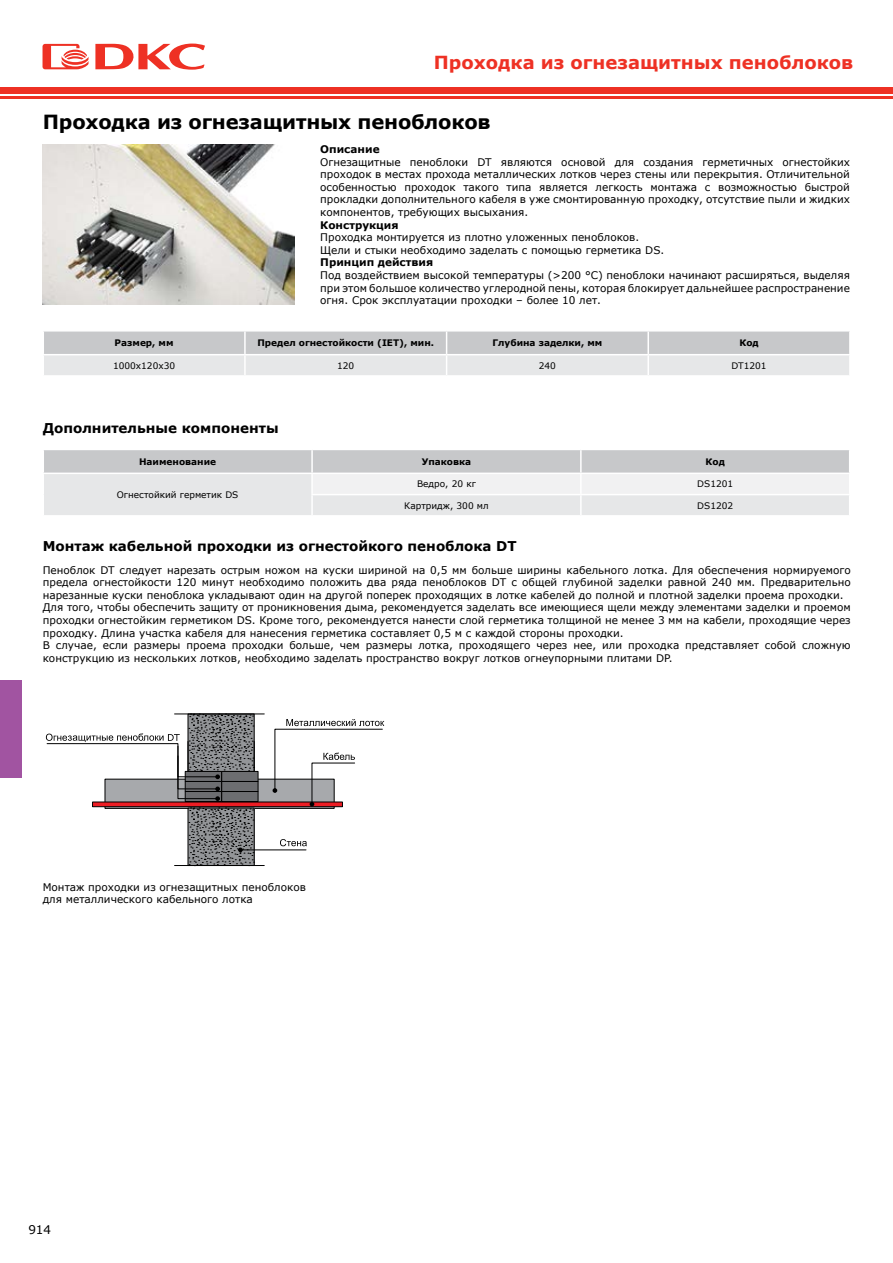
<style>
.page{position:relative;width:893px;height:1263px;background:#fff}
.page>*{position:absolute;margin:0;border:0;box-sizing:border-box;transform-origin:0 0}
.t1{font:700 19.5px "Verdana";letter-spacing:-.01em;color:#000}
.t2{font:700 18px "Verdana";color:#ee3124}
.t3{font:700 13.5px "Verdana";color:#000}
.t4{font:12px "Verdana";color:#000}
.t5{font:10.5px/12.6px "Verdana";color:#000}
.t6{font:700 10.5px "Verdana";color:#000}
.t7{font:700 9px "Verdana";color:#000}
.t8{font:9px "Verdana";color:#000}
</style>
<div class="page">
<div style="left:0;top:87px;width:893px;height:6px;background:#ee3124"></div>
<hr style="left:0;top:96px;width:893px;height:3px;background:#ee3124">
<svg style="left:43px;top:44px;width:46px;height:25px"></svg>
<svg style="left:95px;top:44px;width:110px;height:26px"></svg>
<div style="left:0;top:680px;width:22px;height:98px;background:#a154a1"></div>
<div style="left:105px;top:779px;width:230px;height:30px;background:#a7a9ac;border:1px solid #000"></div>
<svg style="left:265px;top:802px;width:78px;height:5px"></svg>
<hr style="left:241px;top:849px;width:65px;height:1px;background:#000">
<svg style="left:280px;top:839px;width:27px;height:7px"></svg>
<svg style="left:273px;top:719px;width:111px;height:87px"></svg>
<svg style="left:46px;top:714px;width:219px;height:152px"></svg>
<svg style="left:43px;top:331px;width:806px;height:44px;background:#d6d7d8"></svg>
<hr style="left:245px;top:330px;width:202px;height:2px;background:#fff">
<hr style="left:447px;top:330px;width:201px;height:2px;background:#fff">
<hr style="left:648px;top:330px;width:203px;height:2px;background:#fff">
<hr style="left:43px;top:354px;width:202px;height:1px;background:#fff">
<hr style="left:245px;top:354px;width:202px;height:1px;background:#fff">
<hr style="left:447px;top:354px;width:201px;height:1px;background:#fff">
<hr style="left:648px;top:354px;width:203px;height:1px;background:#fff">
<svg style="left:43px;top:450px;width:806px;height:65px"></svg>
<img style="left:43px;top:145px;width:252px;height:159px">
<h2 class="t2" style="left:434px;top:49px;width:421px">Проходка из огнезащитных пеноблоков</h2>
<h1 class="t1" style="left:43px;top:108px;width:449px">Проходка из огнезащитных пеноблоков</h1>
<p class="t6" style="left:320px;top:142px;width:61px">Описание</p>
<p class="t5" style="left:320px;top:155px;width:531px;text-align:justify">Огнезащитные пеноблоки DT являются основой для создания герметичных огнестойких проходок в местах прохода металлических лотков через стены или перекрытия. Отличительной особенностью проходок такого типа является легкость монтажа с возможностью быстрой прокладки дополнительного кабеля в уже смонтированную проходку, отсутствие пыли и жидких компонентов, требующих высыхания.</p>
<p class="t6" style="left:320px;top:217px;width:80px">Конструкция</p>
<p class="t5" style="left:320px;top:231px;width:345px">Проходка монтируется из плотно уложенных пеноблоков.<br>Щели и стыки необходимо заделать с помощью герметика DS.</p>
<p class="t6" style="left:320px;top:255px;width:115px">Принцип действия</p>
<p class="t5" style="left:320px;top:269px;width:531px;text-align:justify">Под воздействием высокой температуры (&gt;200 °C) пеноблоки начинают расширяться, выделяя при этом большое количество углеродной пены, которая блокирует дальнейшее распространение огня. Срок эксплуатации проходки – более 10 лет.</p>
<p class="t7" style="left:115px;top:336px;width:60px">Размер, мм</p>
<p class="t7" style="left:257px;top:336px;width:178px">Предел огнестойкости (IET), мин.</p>
<p class="t7" style="left:492px;top:336px;width:111px">Глубина заделки, мм</p>
<p class="t7" style="left:739px;top:336px;width:21px">Код</p>
<p class="t8" style="left:113px;top:359px;width:64px">1000x120x30</p>
<p class="t8" style="left:337px;top:359px;width:19px">120</p>
<p class="t8" style="left:539px;top:359px;width:19px">240</p>
<p class="t8" style="left:731px;top:359px;width:37px">DT1201</p>
<p class="t3" style="left:43px;top:418px;width:237px">Дополнительные компоненты</p>
<p class="t7" style="left:139px;top:455px;width:79px">Наименование</p>
<p class="t7" style="left:422px;top:455px;width:51px">Упаковка</p>
<p class="t7" style="left:706px;top:455px;width:21px">Код</p>
<p class="t8" style="left:117px;top:489px;width:123px">Огнестойкий герметик DS</p>
<p class="t8" style="left:417px;top:478px;width:60px">Ведро, 20 кг</p>
<p class="t8" style="left:697px;top:478px;width:37px">DS1201</p>
<p class="t8" style="left:404px;top:499px;width:86px">Картридж, 300 мл</p>
<p class="t8" style="left:697px;top:499px;width:37px">DS1202</p>
<p class="t3" style="left:43px;top:536px;width:475px">Монтаж кабельной проходки из огнестойкого пеноблока DT</p>
<p class="t5" style="left:43px;top:563px;width:809px">Пеноблок DT следует нарезать острым ножом на куски шириной на 0,5 мм больше ширины кабельного лотка. Для обеспечения нормируемого предела огнестойкости 120 минут необходимо положить два ряда пеноблоков DT с общей глубиной заделки равной 240 мм. Предварительно нарезанные куски пеноблока укладывают один на другой поперек проходящих в лотке кабелей до полной и плотной заделки проема проходки.<br>Для того, чтобы обеспечить защиту от проникновения дыма, рекомендуется заделать все имеющиеся щели между элементами заделки и проемом проходки огнестойким герметиком DS. Кроме того, рекомендуется нанести слой герметика толщиной не менее 3 мм на кабели, проходящие через проходку. Длина участка кабеля для нанесения герметика составляет 0,5 м с каждой стороны проходки.<br>В случае, если размеры проема проходки больше, чем размеры лотка, проходящего через нее, или проходка представляет собой сложную конструкцию из нескольких лотков, необходимо заделать пространство вокруг лотков огнеупорными плитами DP.</p>
<p class="t5" style="left:43px;top:880px;width:265px">Монтаж проходки из огнезащитных пеноблоков для металлического кабельного лотка</p>
<p class="t4" style="left:28px;top:1221px;width:24px">914</p>
</div>
